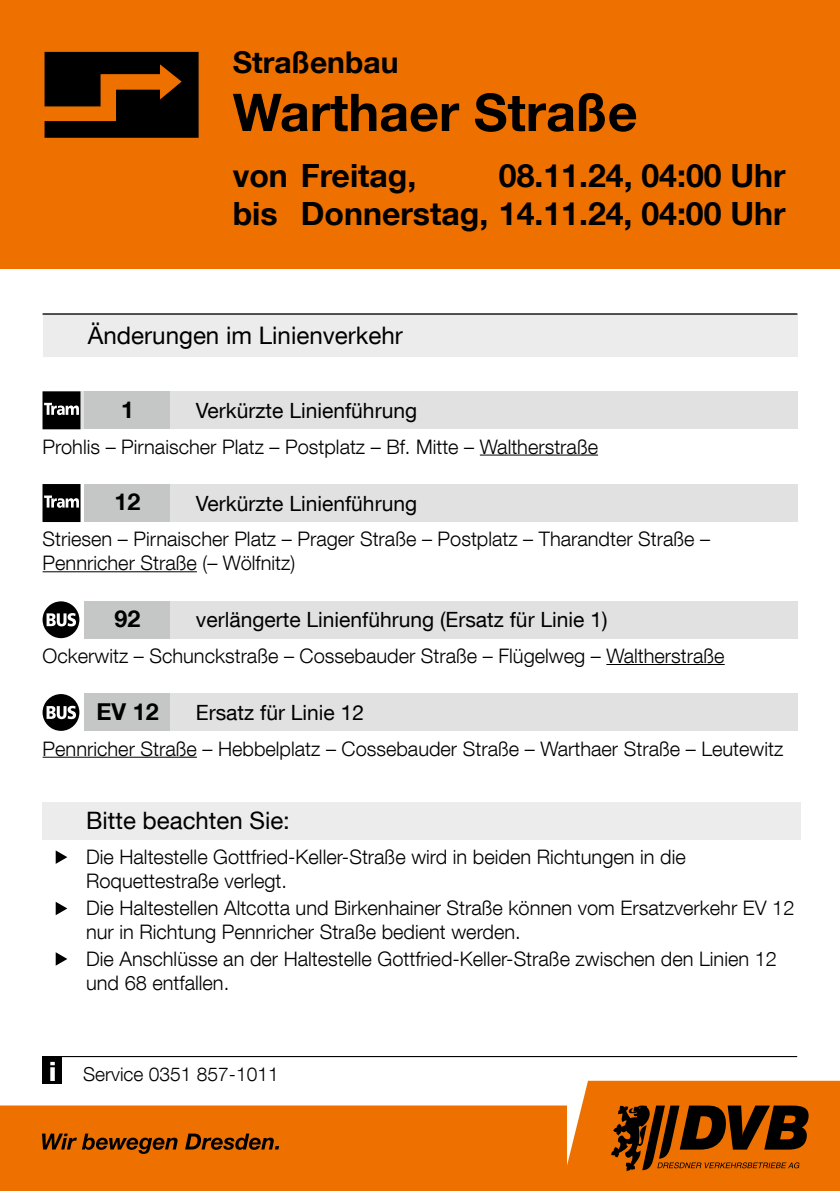
<style>
.page{position:relative;width:840px;height:1191px;background:#fff}
.page>*{position:absolute;margin:0;border:0;box-sizing:border-box;transform-origin:0 0}
.t1{font:700 52px "Helvetica Neue LT Com";color:#000}
.t2{font:700 32px/38.4px "Helvetica Neue LT Com";color:#000;text-align:right}
.t3{font:700 30px "Helvetica Neue LT Com";color:#000}
.t4{font:24.2px "Helvetica Neue LT Com";color:#000}
.t5{font:24px "Helvetica Neue LT Com";color:#000}
.t6{font:700 23.2px "Helvetica Neue LT Com";color:#000}
.t7{font:21px "Helvetica Neue LT Com";color:#000}
.t8{font:300 20px/24px "Helvetica Neue LT Com";color:#000}
.t9{font:300 19.2px "Helvetica Neue LT Com";color:#000}
.s1{font-weight:800;font-size:26.6px;color:#fff}
</style>
<div class="page">
<div style="left:0;top:0;width:839px;height:269px;background:#ee7100"></div>
<svg style="left:45px;top:52px;width:153px;height:86px"></svg>
<svg style="left:0;top:1080px;width:839px;height:111px;fill:#ee7100"></svg>
<svg style="left:610px;top:1105px;width:198px;height:66px;background:#7b3a00"></svg>
<svg style="left:42px;top:1133px;width:237px;height:20px;background:#9e4a00"></svg>
<div style="left:43px;top:802px;width:758px;height:38px;background:#ececed"></div>
<div style="left:43px;top:1056px;width:19px;height:28px;background:#000"></div>
<hr style="left:43px;top:1056px;width:753px;height:1px;background:#000">
<div style="left:43px;top:314px;width:754px;height:43px;background:#ececed"></div>
<hr style="left:43px;top:313px;width:754px;height:2px;background:#000">
<hr style="left:479px;top:454px;width:118px;height:1px;background:#000">
<svg style="left:42px;top:391px;width:38px;height:38px"></svg>
<div style="left:81px;top:391px;width:716px;height:38px;background:#e1e1e1"></div>
<div style="left:85px;top:391px;width:85px;height:38px;background:#c5c6c6"></div>
<hr style="left:43px;top:571px;width:154px;height:1px;background:#000">
<svg style="left:42px;top:484px;width:38px;height:38px"></svg>
<div style="left:85px;top:484px;width:712px;height:38px;background:#e1e1e1"></div>
<div style="left:85px;top:484px;width:85px;height:38px;background:#c5c6c6"></div>
<svg style="left:43px;top:601px;width:36px;height:37px"></svg>
<hr style="left:606px;top:664px;width:118px;height:1px;background:#000">
<div style="left:85px;top:601px;width:712px;height:38px;background:#e1e1e1"></div>
<div style="left:85px;top:601px;width:85px;height:38px;background:#c5c6c6"></div>
<svg style="left:43px;top:694px;width:36px;height:37px"></svg>
<hr style="left:43px;top:756px;width:154px;height:1px;background:#000">
<div style="left:85px;top:693px;width:712px;height:38px;background:#e1e1e1"></div>
<div style="left:85px;top:693px;width:85px;height:38px;background:#c5c6c6"></div>
<svg style="left:56px;top:952px;width:11px;height:13px"></svg>
<svg style="left:56px;top:902px;width:11px;height:13px"></svg>
<svg style="left:56px;top:850px;width:11px;height:14px"></svg>
<h3 class="t3" style="left:232px;top:44px;width:167px">Straßenbau</h3>
<h1 class="t1" style="left:232px;top:80px;width:406px">Warthaer Straße</h1>
<h2 class="t2" style="left:232px;top:155px;width:185px">von Freitag,</h2>
<h2 class="t2" style="left:232px;top:155px;width:554px">08.11.24, 04:00 Uhr<br>bis Donnerstag, 14.11.24, 04:00 Uhr</h2>
<p class="t4" style="left:88px;top:320px;width:316px">Änderungen im Linienverkehr</p>
<p class="t6" style="left:121px;top:395px;width:14px">1</p>
<p class="t7" style="left:196px;top:397px;width:222px">Verkürzte Linienführung</p>
<p class="t8" style="left:43px;top:434px;width:556px">Prohlis – Pirnaischer Platz – Postplatz – Bf. Mitte – Waltherstraße</p>
<p class="t6" style="left:114px;top:487px;width:27px">12</p>
<p class="t7" style="left:196px;top:490px;width:222px">Verkürzte Linienführung</p>
<p class="t8" style="left:43px;top:527px;width:668px">Striesen – Pirnaischer Platz – Prager Straße – Postplatz – Tharandter Straße –<br>Pennricher Straße (– Wölfnitz)</p>
<p class="t6" style="left:114px;top:604px;width:27px">92</p>
<p class="t7" style="left:196px;top:607px;width:413px">verlängerte Linienführung (Ersatz für Linie 1)</p>
<p class="t8" style="left:43px;top:643px;width:683px">Ockerwitz – Schunckstraße – Cossebauder Straße – Flügelweg – Waltherstraße</p>
<p class="t6" style="left:96px;top:697px;width:64px">EV 12</p>
<p class="t7" style="left:196px;top:699px;width:170px">Ersatz für Linie 12</p>
<p class="t8" style="left:43px;top:736px;width:741px">Pennricher Straße – Hebbelplatz – Cossebauder Straße – Warthaer Straße – Leutewitz</p>
<p class="t5" style="left:86px;top:805px;width:205px">Bitte beachten Sie:</p>
<p class="t8" style="left:86px;top:844px;width:601px">Die Haltestelle Gottfried-Keller-Straße wird in beiden Richtungen in die<br>Roquettestraße verlegt.</p>
<p class="t8" style="left:86px;top:895px;width:709px">Die Haltestellen Altcotta und Birkenhainer Straße können vom Ersatzverkehr EV 12 nur in Richtung Pennricher Straße bedient werden.</p>
<p class="t8" style="left:86px;top:946px;width:692px">Die Anschlüsse an der Haltestelle Gottfried-Keller-Straße zwischen den Linien 12 und 68 entfallen.</p>
<p class="t9" style="left:49px;top:1062px;width:231px"><span class="s1">i</span> Service 0351 857-1011</p>
</div>
